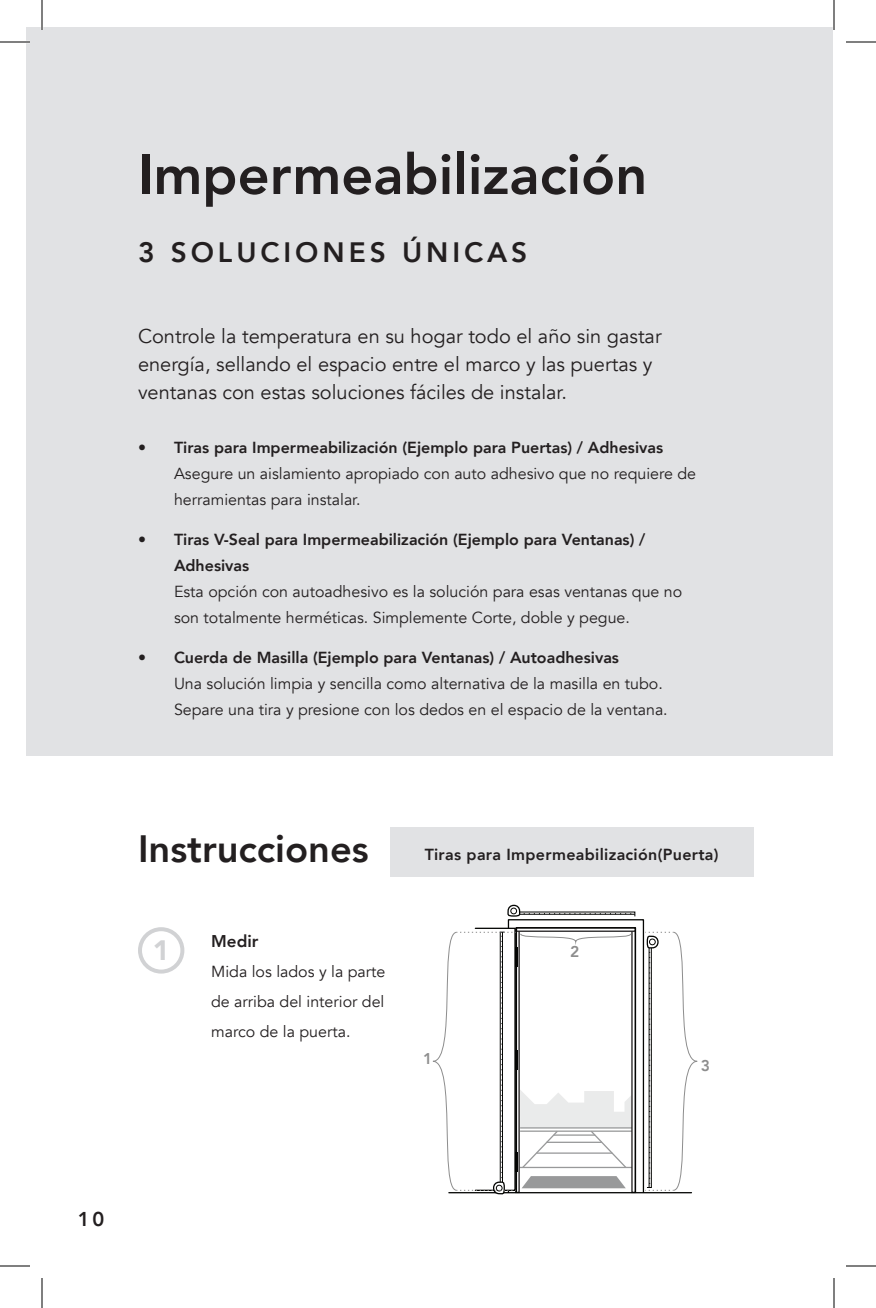
<style>
.page{position:relative;width:876px;height:1308px;background:#fff}
.page>*{position:absolute;margin:0;border:0;box-sizing:border-box;transform-origin:0 0}
.t1{font:800 56px "Avenir";color:#231f20}
.t2{font:800 38px "Avenir";color:#231f20}
.t3{font:800 28px "Avenir";letter-spacing:.14em;color:#231f20}
.t4{font:900 28px "Avenir";color:#d1d2d4}
.t5{font:20px/28px "Avenir";color:#231f20}
.t6{font:800 20px "Avenir";color:#231f20}
.t7{font:800 17px "Avenir";color:#231f20}
.t8{font:16px/26px "Avenir";color:#231f20}
.t9{font:800 16px/26px "Avenir";color:#231f20}
.t10{font:800 16px "Avenir";letter-spacing:.02em;color:#231f20}
.t11{font:800 15.6px "Avenir";color:#8d8d8d}
</style>
<div class="page">
<div style="left:390px;top:827px;width:363px;height:49px;background:#e1e2e4"></div>
<div style="left:516px;top:927px;width:120px;height:5px;border:1px solid #201d1e"></div>
<div style="left:508px;top:919px;width:136px;height:274px;border:1px solid #040503"></div>
<div style="left:516px;top:927px;width:120px;height:266px;border:1px solid #040503"></div>
<hr style="left:449px;top:1192px;width:242px;height:1px;background:#040503">
<svg style="left:507px;top:904px;width:129px;height:13px"></svg>
<svg style="left:645px;top:932px;width:53px;height:259px"></svg>
<svg style="left:432px;top:932px;width:200px;height:263px"></svg>
<div style="left:26px;top:28px;width:807px;height:728px;background:#e1e2e4"></div>
<div style="left:138px;top:927px;width:46px;height:47px;border:4px solid #d1d2d4;border-radius:50%"></div>
<hr style="left:0;top:41px;width:30px;height:2px;background:#fff">
<hr style="left:41px;top:0;width:2px;height:30px;background:#fff">
<hr style="left:0;top:42px;width:30px;height:1px;background:#000">
<hr style="left:846px;top:42px;width:30px;height:1px;background:#000">
<hr style="left:0;top:1266px;width:30px;height:1px;background:#000">
<hr style="left:846px;top:1266px;width:30px;height:1px;background:#000">
<hr style="left:42px;top:0;width:1px;height:30px;background:#000">
<hr style="left:42px;top:1278px;width:1px;height:30px;background:#000">
<hr style="left:834px;top:0;width:1px;height:30px;background:#000">
<hr style="left:834px;top:1278px;width:1px;height:30px;background:#000">
<h1 class="t1" style="left:138px;top:131px;width:511px">Impermeabilización</h1>
<h3 class="t3" style="left:138px;top:230px;width:391px">3 SOLUCIONES ÚNICAS</h3>
<p class="t5" style="left:138px;top:322px;width:525px">Controle la temperatura en su hogar todo el año sin gastar energía, sellando el espacio entre el marco y las puertas y ventanas con estas soluciones fáciles de instalar.</p>
<p class="t9" style="left:138px;top:434px;width:527px">• Tiras para Impermeabilización (Ejemplo para Puertas) / Adhesivas</p>
<p class="t8" style="left:174px;top:461px;width:524px">Asegure un aislamiento apropiado con auto adhesivo que no requiere de herramientas para instalar.</p>
<p class="t9" style="left:174px;top:526px;width:473px;text-indent:-36px">• Tiras V-Seal para Impermeabilización (Ejemplo para Ventanas) /<br>Adhesivas</p>
<p class="t8" style="left:174px;top:579px;width:510px">Esta opción con autoadhesivo es la solución para esas ventanas que no son totalmente herméticas. Simplemente Corte, doble y pegue.</p>
<p class="t9" style="left:138px;top:644px;width:483px">• Cuerda de Masilla (Ejemplo para Ventanas) / Autoadhesivas</p>
<p class="t8" style="left:174px;top:671px;width:495px">Una solución limpia y sencilla como alternativa de la masilla en tubo.<br>Separe una tira y presione con los dedos en el espacio de la ventana.</p>
<h2 class="t2" style="left:138px;top:819px;width:232px">Instrucciones</h2>
<h3 class="t4" style="left:153px;top:927px;width:18px">1</h3>
<p class="t7" style="left:211px;top:927px;width:49px">Medir</p>
<p class="t8" style="left:211px;top:956px;width:176px;line-height:30px;text-align:justify">Mida los lados y la parte de arriba del interior del marco de la puerta.</p>
<p class="t10" style="left:425px;top:842px;width:295px">Tiras para Impermeabilización(Puerta)</p>
<p class="t11" style="left:423px;top:1046px;width:11px">1</p>
<p class="t11" style="left:570px;top:939px;width:11px">2</p>
<p class="t11" style="left:701px;top:1053px;width:11px">3</p>
<p class="t6" style="left:78px;top:1203px;width:28px">10</p>
</div>
